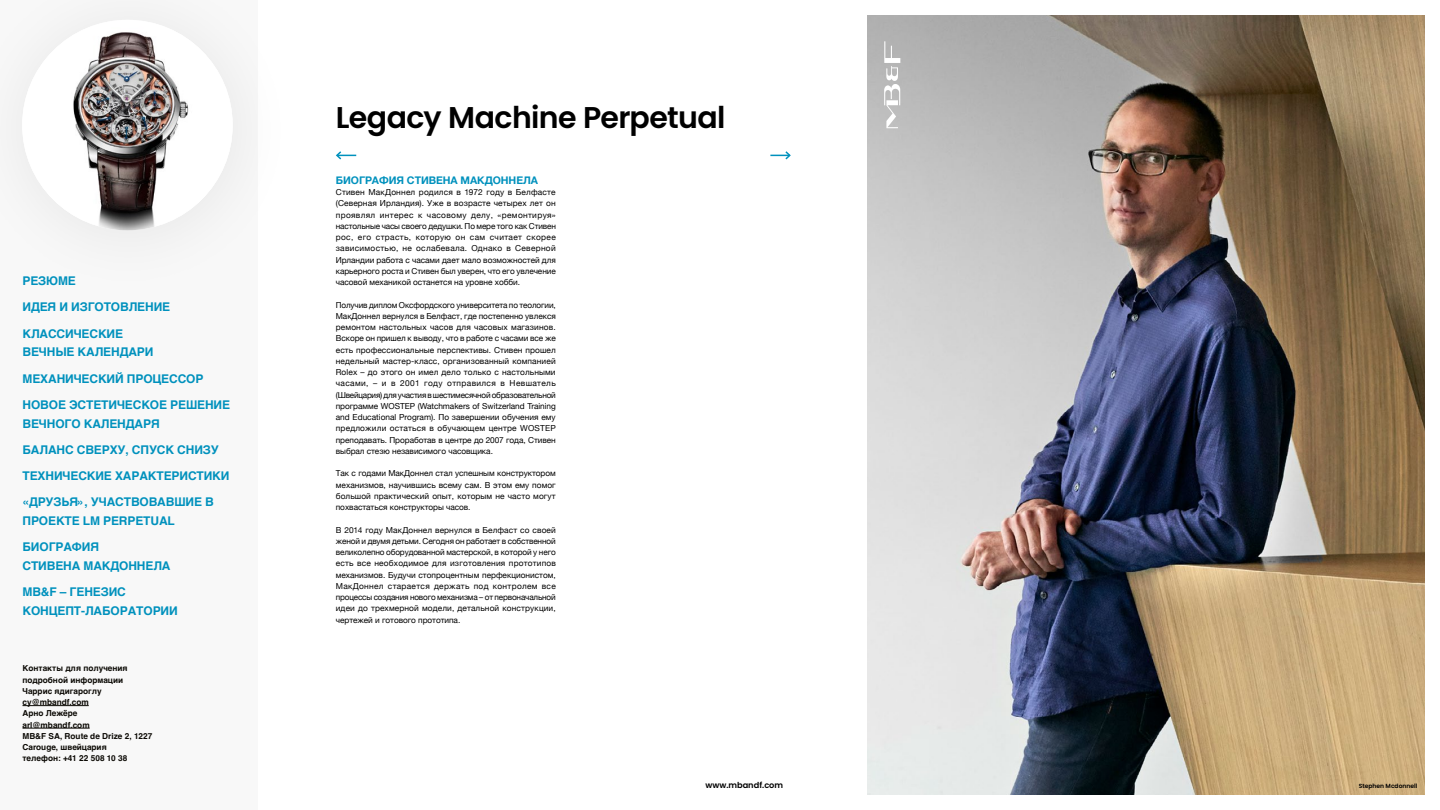
<style>
.page{position:relative;width:1440px;height:810px;background:#fff}
.page>*{position:absolute;margin:0;border:0;box-sizing:border-box;transform-origin:0 0}
.t1{font:600 30px "Poppins";letter-spacing:-.02em;color:#000}
.t2{font:700 12px/26.2px "Helvetica";letter-spacing:-.01em;color:#0091bd}
.t3{font:700 10.5px "Helvetica Neue";letter-spacing:-.005em;color:#0091bd}
.t4{font:8.25px/11.2px "Helvetica Neue";letter-spacing:-.005em;color:#000;text-align:justify}
.t5{font:700 8.25px/11.2px "Helvetica";color:#0b0904}
.t6{font:600 8.25px "Poppins";color:#000}
.t7{font:600 6px "Poppins";color:#000}
</style>
<div class="page">
<div style="left:0;top:0;width:257px;height:810px;background:#f8f8f8"></div>
<div style="left:0;top:0;width:301px;height:301px;background:#f7f7f7"></div>
<img style="left:22px;top:20px;width:211px;height:210px;border-radius:105px">
<hr style="left:22px;top:705px;width:67px;height:1px;background:#0b0904">
<hr style="left:22px;top:728px;width:68px;height:1px;background:#0b0904">
<img style="left:867px;top:15px;width:558px;height:780px">
<svg style="left:336px;top:151px;width:20px;height:9px"></svg>
<svg style="left:770px;top:151px;width:21px;height:9px"></svg>
<h2 class="t2" style="left:22px;top:269px;width:149px">PЕЗЮМЕ<br>ИДЕЯ И ИЗГОТОВЛЕНИЕ<br>КЛАССИЧЕСКИЕ</h2>
<h2 class="t2" style="left:22px;top:340px;width:209px">ВЕЧНЫЕ КАЛЕНДАРИ<br>МЕХАНИЧЕСКИЙ ПРОЦЕССОР<br>НОВОЕ ЭСТЕТИЧЕСКОЕ РЕШЕНИЕ</h2>
<h2 class="t2" style="left:22px;top:412px;width:209px">ВЕЧНОГО КАЛЕНДАРЯ<br>БАЛАНС СВЕРХУ, СПУСК СНИЗУ<br>ТЕХНИЧЕСКИЕ ХАРАКТЕРИСТИКИ «ДРУЗЬЯ», УЧАСТВОВАВШИЕ В</h2>
<h2 class="t2" style="left:22px;top:509px;width:154px">ПРОЕКТЕ LM PERPETUAL<br>БИОГРАФИЯ</h2>
<h2 class="t2" style="left:22px;top:554px;width:150px">СТИВЕНА МАКДОННЕЛА<br>MB&amp;F – ГЕНЕЗИС</h2>
<h2 class="t2" style="left:22px;top:599px;width:157px">КОНЦЕПТ-ЛАБОРАТОРИИ</h2>
<p class="t5" style="left:22px;top:664px;width:131px">Контакты для получения подробной информации<br>Чаррис ядигароглу cy@mbandf.com<br>Арно Лежёре<br>arl@mbandf.com<br>MB&amp;F SA, Route de Drize 2, 1227<br>Carouge, швейцария<br>телефон: +41 22 508 10 38</p>
<h1 class="t1" style="left:336px;top:100px;width:391px">Legacy Machine Perpetual</h1>
<p class="t3" style="left:336px;top:172px;width:204px">БИОГРАФИЯ СТИВЕНА МАКДОННЕЛА</p>
<p class="t4" style="left:336px;top:187px;width:222px">Стивен МакДоннел родился в 1972 году в Белфасте (Северная Ирландия). Уже в возрасте четырех лет он проявлял интерес к часовому делу, «ремонтируя» настольные часы своего дедушки. По мере того как Стивен рос, его страсть, которую он сам считает скорее зависимостью, не ослабевала. Однако в Северной Ирландии работа с часами дает мало возможностей для карьерного роста и Стивен был уверен, что его увлечение часовой механикой останется на уровне хобби.</p>
<p class="t4" style="left:336px;top:299px;width:222px">Получив диплом Оксфордского университета по теологии, МакДоннел вернулся в Белфаст, где постепенно увлекся ремонтом настольных часов для часовых магазинов.<br>Вскоре он пришел к выводу, что в работе с часами все же есть профессиональные перспективы. Стивен прошел недельный мастер-класс, организованный компанией Rolex – до этого он имел дело только с настольными часами, – и в 2001 году отправился в Невшатель (Швейцария) для участия в шестимесячной образовательной программе WOSTEP (Watchmakers of Switzerland Training and Educational Program). По завершении обучения ему предложили остаться в обучающем центре WOSTEP преподавать. Проработав в центре до 2007 года, Стивен выбрал стезю независимого часовщика.</p>
<p class="t4" style="left:336px;top:468px;width:222px">Так с годами МакДоннел стал успешным конструктором механизмов, научившись всему сам. В этом ему помог большой практический опыт, которым не часто могут похвастаться конструкторы часов.</p>
<p class="t4" style="left:336px;top:524px;width:222px">В 2014 году МакДоннел вернулся в Белфаст со своей женой и двумя детьми. Сегодня он работает в собственной великолепно оборудованной мастерской, в которой у него есть все необходимое для изготовления прототипов механизмов. Будучи стопроцентным перфекционистом, МакДоннел старается держать под контролем все процессы создания нового механизма – от первоначальной идеи до трехмерной модели, детальной конструкции, чертежей и готового прототипа.</p>
<p class="t6" style="left:705px;top:780px;width:79px">www.mbandf.com</p>
<p class="t7" style="left:1359px;top:782px;width:60px">Stephen Mcdonnell</p>
</div>
